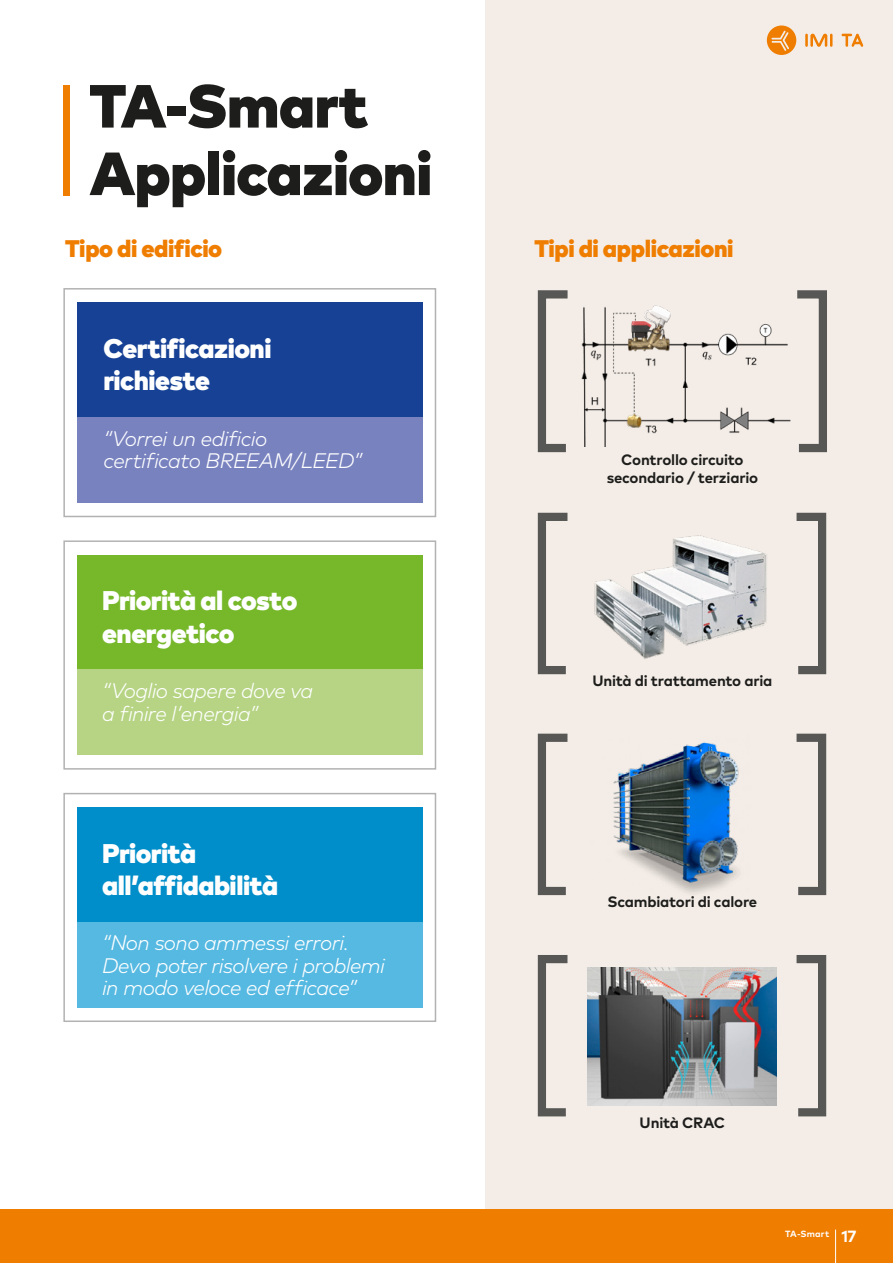
<style>
.page{position:relative;width:893px;height:1263px;background:#fff}
.page>*{position:absolute;margin:0;border:0;box-sizing:border-box;transform-origin:0 0}
.t1{font:900 60.75px/67.5px "Mark Pro";letter-spacing:-.01em;color:#1d1d1b}
.t2{font:900 27px/32.4px "Mark Pro";letter-spacing:-.02em;color:#fff}
.t3{font:900 24px "Mark Pro";letter-spacing:-.015em;color:#ef7d00}
.t4{font:italic 300 21px/22.5px "Mark Pro";letter-spacing:-.03em;color:#fff}
.t5{font:700 16.2px "Mark Pro";color:#fff}
.t6{font:700 15px/18px "Mark Pro";letter-spacing:-.015em;color:#1d1d1b;text-align:center}
.t7{font:700 9px "Mark Pro";letter-spacing:.015em;color:#fff}
</style>
<div class="page">
<div style="left:486px;top:0;width:407px;height:1263px;background:#f4ede7"></div>
<div style="left:64px;top:85px;width:6px;height:110px;background:#ef7d00"></div>
<div style="left:63px;top:793px;width:373px;height:229px;background:#fff;border:2px solid #b3b2b2"></div>
<div style="left:77px;top:808px;width:345px;height:164px;background:#008eca"></div>
<div style="left:77px;top:922px;width:345px;height:85px;background:#56b9e2"></div>
<div style="left:63px;top:540px;width:373px;height:230px;background:#fff;border:2px solid #b3b2b2"></div>
<div style="left:77px;top:555px;width:345px;height:164px;background:#76b82a"></div>
<div style="left:77px;top:670px;width:345px;height:85px;background:#b6d484"></div>
<div style="left:63px;top:288px;width:373px;height:229px;background:#fff;border:2px solid #b3b2b2"></div>
<div style="left:77px;top:303px;width:345px;height:164px;background:#164194"></div>
<div style="left:77px;top:417px;width:345px;height:85px;background:#7882bf"></div>
<img style="left:581px;top:305px;width:210px;height:141px">
<svg style="left:537px;top:290px;width:31px;height:163px"></svg>
<svg style="left:797px;top:290px;width:30px;height:163px"></svg>
<img style="left:594px;top:535px;width:173px;height:124px">
<svg style="left:537px;top:512px;width:31px;height:163px"></svg>
<svg style="left:796px;top:512px;width:31px;height:163px"></svg>
<img style="left:613px;top:742px;width:126px;height:151px">
<svg style="left:537px;top:733px;width:31px;height:163px"></svg>
<svg style="left:796px;top:733px;width:31px;height:163px"></svg>
<img style="left:587px;top:968px;width:190px;height:137px">
<svg style="left:537px;top:955px;width:31px;height:162px"></svg>
<svg style="left:796px;top:955px;width:31px;height:162px"></svg>
<div style="left:0;top:1209px;width:893px;height:54px;background:#ef7d00"></div>
<svg style="left:805px;top:34px;width:27px;height:13px"></svg>
<svg style="left:841px;top:34px;width:22px;height:13px"></svg>
<svg style="left:767px;top:26px;width:29px;height:29px"></svg>
<hr style="left:835px;top:1229px;width:1px;height:34px;background:#fff">
<h1 class="t1" style="left:89px;top:67px;width:344px">TA-Smart<br>Applicazioni</h1>
<p class="t3" style="left:65px;top:230px;width:159px">Tipo di edificio</p>
<p class="t2" style="left:103px;top:330px;width:170px">Certificazioni richieste</p>
<p class="t4" style="left:103px;top:425px;width:260px">“Vorrei un edificio certificato BREEAM/LEED”</p>
<p class="t2" style="left:102px;top:582px;width:197px">Priorità al costo energetico</p>
<p class="t4" style="left:102px;top:678px;width:212px">“Voglio sapere dove va a finire l’energia”</p>
<p class="t2" style="left:102px;top:835px;width:178px">Priorità all’affidabilità</p>
<p class="t4" style="left:102px;top:930px;width:284px">“Non sono ammessi errori.<br>Devo poter risolvere i problemi in modo veloce ed efficace”</p>
<p class="t3" style="left:534px;top:230px;width:201px">Tipi di applicazioni</p>
<p class="t6" style="left:607px;top:450px;width:153px">Controllo circuito secondario / terziario</p>
<p class="t6" style="left:592px;top:670px;width:182px">Unità di trattamento aria</p>
<p class="t6" style="left:607px;top:892px;width:151px">Scambiatori di calore</p>
<p class="t6" style="left:640px;top:1112px;width:87px">Unità CRAC</p>
<p class="t7" style="left:785px;top:1227px;width:45px">TA-Smart</p>
<p class="t5" style="left:841px;top:1224px;width:17px">17</p>
</div>
